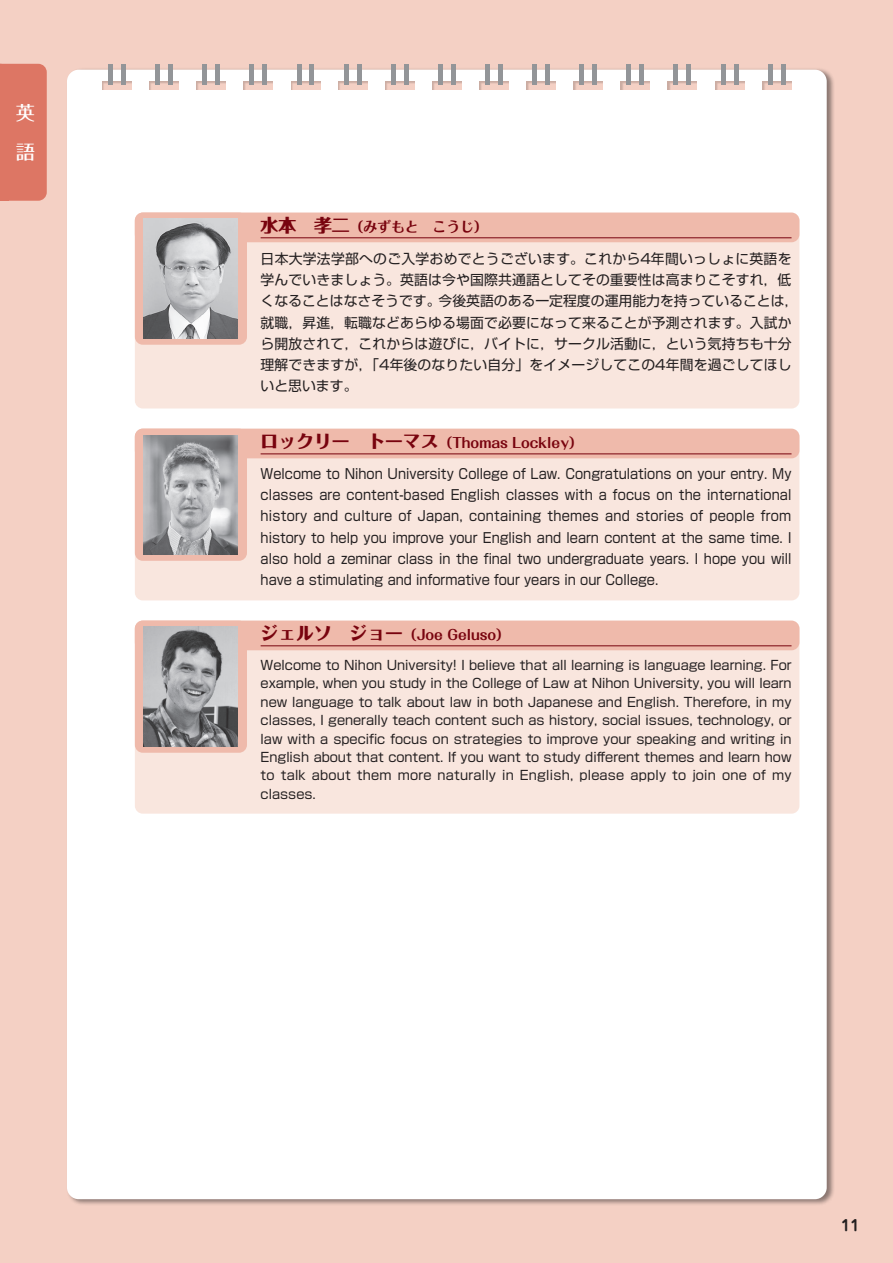
<style>
.page{position:relative;width:893px;height:1263px;background:#f4d0c4}
.page>*{position:absolute;margin:0;border:0;box-sizing:border-box;transform-origin:0 0}
.t1{font:500 19.2px/38.2px "Folk Pro";color:#fff}
.t2{font:700 14.85px "Jun 501 Pro";color:#231f20}
.t3{font:13.8px/21.3px "Shin Go Pro";letter-spacing:.01em;color:#231f20;text-align:justify;scale:.93 1}
.t4{font:13.8px/21.3px "Shin Go Pro";letter-spacing:.01em;color:#231f20}
.t5{font:700 13.8px "Folk Pro";color:#78030e}
.t6{font:12.9px/18.5px "Shin Go Pro";letter-spacing:.015em;color:#231f20;text-align:justify}
.s1{font-weight:800;font-size:17.85px}
</style>
<div class="page">
<div style="left:66px;top:67px;width:769px;height:1139px;background:#231f20;opacity:.5"></div>
<div style="left:67px;top:70px;width:760px;height:1129px;background:#fff;border-radius:12px"></div>
<div style="left:100px;top:80px;width:693px;height:12px;background:#231f20;opacity:.2"></div>
<div style="left:108px;top:64px;width:5px;height:20px;background:#939598"></div>
<div style="left:121px;top:64px;width:5px;height:20px;background:#939598"></div>
<div style="left:155px;top:64px;width:5px;height:20px;background:#939598"></div>
<div style="left:168px;top:64px;width:5px;height:20px;background:#939598"></div>
<div style="left:202px;top:64px;width:5px;height:20px;background:#939598"></div>
<div style="left:215px;top:64px;width:5px;height:20px;background:#939598"></div>
<hr style="left:250px;top:64px;width:4px;height:20px;background:#939598">
<div style="left:262px;top:64px;width:5px;height:20px;background:#939598"></div>
<hr style="left:297px;top:64px;width:4px;height:20px;background:#939598">
<hr style="left:310px;top:64px;width:4px;height:20px;background:#939598">
<hr style="left:344px;top:64px;width:4px;height:20px;background:#939598">
<hr style="left:357px;top:64px;width:4px;height:20px;background:#939598">
<div style="left:391px;top:64px;width:5px;height:20px;background:#939598"></div>
<div style="left:404px;top:64px;width:5px;height:20px;background:#939598"></div>
<div style="left:438px;top:64px;width:5px;height:20px;background:#939598"></div>
<div style="left:451px;top:64px;width:5px;height:20px;background:#939598"></div>
<div style="left:485px;top:64px;width:5px;height:20px;background:#939598"></div>
<div style="left:498px;top:64px;width:5px;height:20px;background:#939598"></div>
<div style="left:532px;top:64px;width:5px;height:20px;background:#939598"></div>
<div style="left:545px;top:64px;width:5px;height:20px;background:#939598"></div>
<div style="left:579px;top:64px;width:5px;height:20px;background:#939598"></div>
<div style="left:592px;top:64px;width:5px;height:20px;background:#939598"></div>
<div style="left:626px;top:64px;width:5px;height:20px;background:#939598"></div>
<div style="left:639px;top:64px;width:5px;height:20px;background:#939598"></div>
<hr style="left:674px;top:64px;width:4px;height:20px;background:#939598">
<div style="left:686px;top:64px;width:5px;height:20px;background:#939598"></div>
<hr style="left:721px;top:64px;width:4px;height:20px;background:#939598">
<hr style="left:734px;top:64px;width:4px;height:20px;background:#939598">
<hr style="left:768px;top:64px;width:4px;height:20px;background:#939598">
<hr style="left:781px;top:64px;width:4px;height:20px;background:#939598">
<div style="left:135px;top:213px;width:664px;height:195px;background:#f9e6de;border-radius:8px"></div>
<div style="left:135px;top:213px;width:112px;height:132px;background:#efbaab;border-radius:8px"></div>
<div style="left:135px;top:213px;width:664px;height:29px;background:#efbaab;border-radius:8px"></div>
<img style="left:144px;top:219px;width:94px;height:120px">
<hr style="left:261px;top:237px;width:530px;height:1px;background:#78030e">
<div style="left:135px;top:621px;width:664px;height:193px;background:#f9e6de;border-radius:8px"></div>
<div style="left:135px;top:621px;width:112px;height:132px;background:#efbaab;border-radius:8px"></div>
<div style="left:135px;top:621px;width:664px;height:29px;background:#efbaab;border-radius:8px"></div>
<img style="left:144px;top:627px;width:94px;height:120px">
<hr style="left:261px;top:645px;width:530px;height:1px;background:#78030e">
<div style="left:135px;top:429px;width:664px;height:171px;background:#f9e6de;border-radius:8px"></div>
<div style="left:135px;top:429px;width:112px;height:132px;background:#efbaab;border-radius:8px"></div>
<div style="left:135px;top:429px;width:664px;height:29px;background:#efbaab;border-radius:8px"></div>
<img style="left:144px;top:435px;width:94px;height:120px">
<hr style="left:261px;top:453px;width:530px;height:1px;background:#78030e">
<div style="left:9px;top:64px;width:38px;height:137px;background:#dd7664"></div>
<div style="left:0;top:64px;width:9px;height:137px;background:#dd7664"></div>
<h1 class="t1" style="left:16px;top:91px;width:20px">英語</h1>
<p class="t5" style="left:261px;top:215px;width:229px"><span class="s1">水本　孝二</span>（みずもと　こうじ）</p>
<p class="t4" style="left:261px;top:246px;width:539px">日本大学法学部へのご入学おめでとうございます。これから4年間いっしょに英語を学んでいきましょう。英語は今や国際共通語としてその重要性は高まりこそすれ，低くなることはなさそうです。今後英語のある一定程度の運用能力を持っていることは，就職，昇進，転職などあらゆる場面で必要になって来ることが予測されます。入試から開放されて，これからは遊びに，バイトに，サークル活動に，という気持ちも十分理解できますが，「4年後のなりたい自分」をイメージしてこの4年間を過ごしてほしいと思います。</p>
<p class="t5" style="left:261px;top:431px;width:324px"><span class="s1">ロックリー　トーマス</span>（Thomas Lockley）</p>
<p class="t3" style="left:261px;top:461px;width:572px">Welcome to Nihon University College of Law. Congratulations on your entry. My classes are content-based English classes with a focus on the international history and culture of Japan, containing themes and stories of people from history to help you improve your English and learn content at the same time. I also hold a zeminar class in the final two undergraduate years. I hope you will have a stimulating and informative four years in our College.</p>
<p class="t5" style="left:261px;top:623px;width:251px"><span class="s1">ジェルソ　ジョー</span>（Joe Geluso）</p>
<p class="t6" style="left:261px;top:654px;width:532px">Welcome to Nihon University! I believe that all learning is language learning. For example, when you study in the College of Law at Nihon University, you will learn new language to talk about law in both Japanese and English. Therefore, in my classes, I generally teach content such as history, social issues, technology, or law with a specific focus on strategies to improve your speaking and writing in English about that content. If you want to study different themes and learn how to talk about them more naturally in English, please apply to join one of my classes.</p>
<p class="t2" style="left:841px;top:1214px;width:20px">11</p>
</div>
